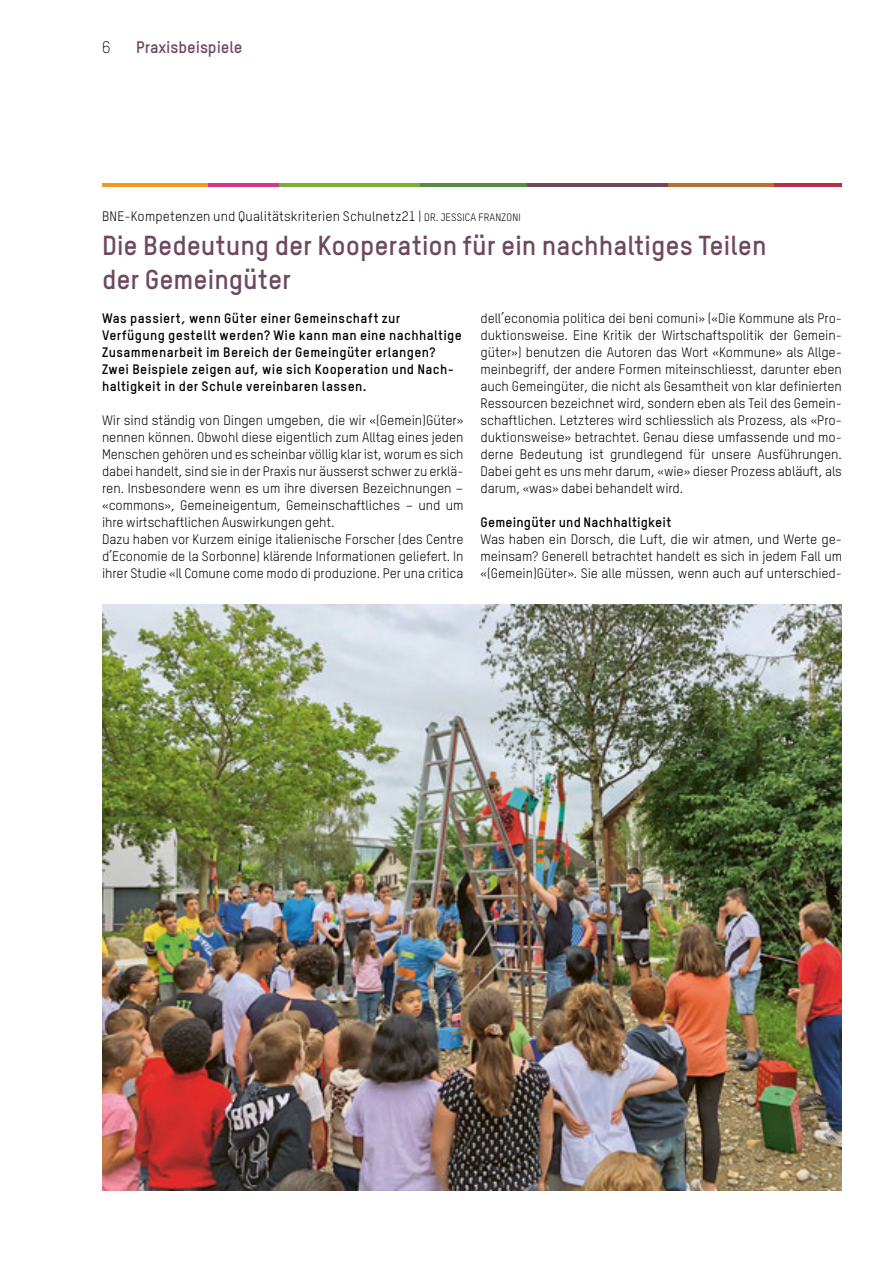
<style>
.page{position:relative;width:893px;height:1263px;background:#fff}
.page>*{position:absolute;margin:0;border:0;box-sizing:border-box;transform-origin:0 0}
.t1{font:700 27px/34px "TSTARPRO";color:#6d4960}
.t2{font:700 16.5px "TSTARPRO";letter-spacing:-.005em;color:#6d4960}
.t3{font:300 16.5px "TSTARPRO";color:#000}
.t4{font:13.5px/17px "TSTARPRO";letter-spacing:-.005em;color:#000}
.t5{font:700 13.5px/17px "TSTARPRO";letter-spacing:.025em;color:#000}
.s1{font-size:10.5px}
</style>
<div class="page">
<hr style="left:102px;top:184px;width:106px;height:3px;background:#eb9b24">
<hr style="left:208px;top:184px;width:71px;height:3px;background:#d23a82">
<hr style="left:279px;top:184px;width:142px;height:3px;background:#78af38">
<hr style="left:421px;top:184px;width:106px;height:3px;background:#548c43">
<hr style="left:527px;top:184px;width:141px;height:3px;background:#6d4960">
<hr style="left:668px;top:184px;width:107px;height:3px;background:#bd6d2e">
<hr style="left:775px;top:184px;width:67px;height:3px;background:#b92d47">
<img style="left:102px;top:605px;width:740px;height:586px">
<p class="t3" style="left:102px;top:38px;width:10px">6</p>
<p class="t2" style="left:136px;top:37px;width:108px">Praxisbeispiele</p>
<p class="t4" style="left:102px;top:208px;width:420px">BNE-Kompetenzen und Qualitätskriterien Schulnetz21 | <span class="s1">DR. JESSICA FRANZONI</span></p>
<h1 class="t1" style="left:102px;top:228px;width:666px">Die Bedeutung der Kooperation für ein nachhaltiges Teilen der Gemeingüter</h1>
<p class="t5" style="left:102px;top:310px;width:361px">Was passiert, wenn Güter einer Gemeinschaft zur Verfügung gestellt werden? Wie kann man eine nachhaltige Zusammenarbeit im Bereich der Gemeingüter erlangen?<br>Zwei Beispiele zeigen auf, wie sich Kooperation und Nach&shy;haltigkeit in der Schule vereinbaren lassen.</p>
<p class="t4" style="left:102px;top:412px;width:363px">Wir sind ständig von Dingen umgeben, die wir «(Gemein)Güter» nennen können. Obwohl diese eigentlich zum Alltag eines jeden Menschen gehören und es scheinbar völlig klar ist, worum es sich dabei handelt, sind sie in der Praxis nur äusserst schwer zu erklä&shy;ren. Insbesondere wenn es um ihre diversen Bezeichnungen – «commons», Gemeineigentum, Gemeinschaftliches – und um ihre wirtschaftlichen Auswirkungen geht.<br>Dazu haben vor Kurzem einige italienische Forscher (des Centre d’Economie de la Sorbonne) klärende Informationen geliefert. In ihrer Studie «Il Comune come modo di produzione. Per una critica</p>
<p class="t4" style="left:480px;top:310px;width:363px">dell’economia politica dei beni comuni» («Die Kommune als Pro&shy;duktionsweise. Eine Kritik der Wirtschaftspolitik der Gemein&shy;güter») benutzen die Autoren das Wort «Kommune» als Allge&shy;meinbegriff, der andere Formen miteinschliesst, darunter eben auch Gemeingüter, die nicht als Gesamtheit von klar definierten Ressourcen bezeichnet wird, sondern eben als Teil des Gemein&shy;schaftlichen. Letzteres wird schliesslich als Prozess, als «Pro&shy;duktionsweise» betrachtet. Genau diese umfassende und mo&shy;derne Bedeutung ist grundlegend für unsere Ausführungen.<br>Dabei geht es uns mehr darum, «wie» dieser Prozess abläuft, als darum, «was» dabei behandelt wird.</p>
<p class="t5" style="left:480px;top:514px;width:192px">Gemeingüter und Nachhaltigkeit</p>
<p class="t4" style="left:480px;top:531px;width:363px;text-align:justify">Was haben ein Dorsch, die Luft, die wir atmen, und Werte ge&shy;meinsam? Generell betrachtet handelt es sich in jedem Fall um «(Gemein)Güter». Sie alle müssen, wenn auch auf unterschied-</p>
</div>
